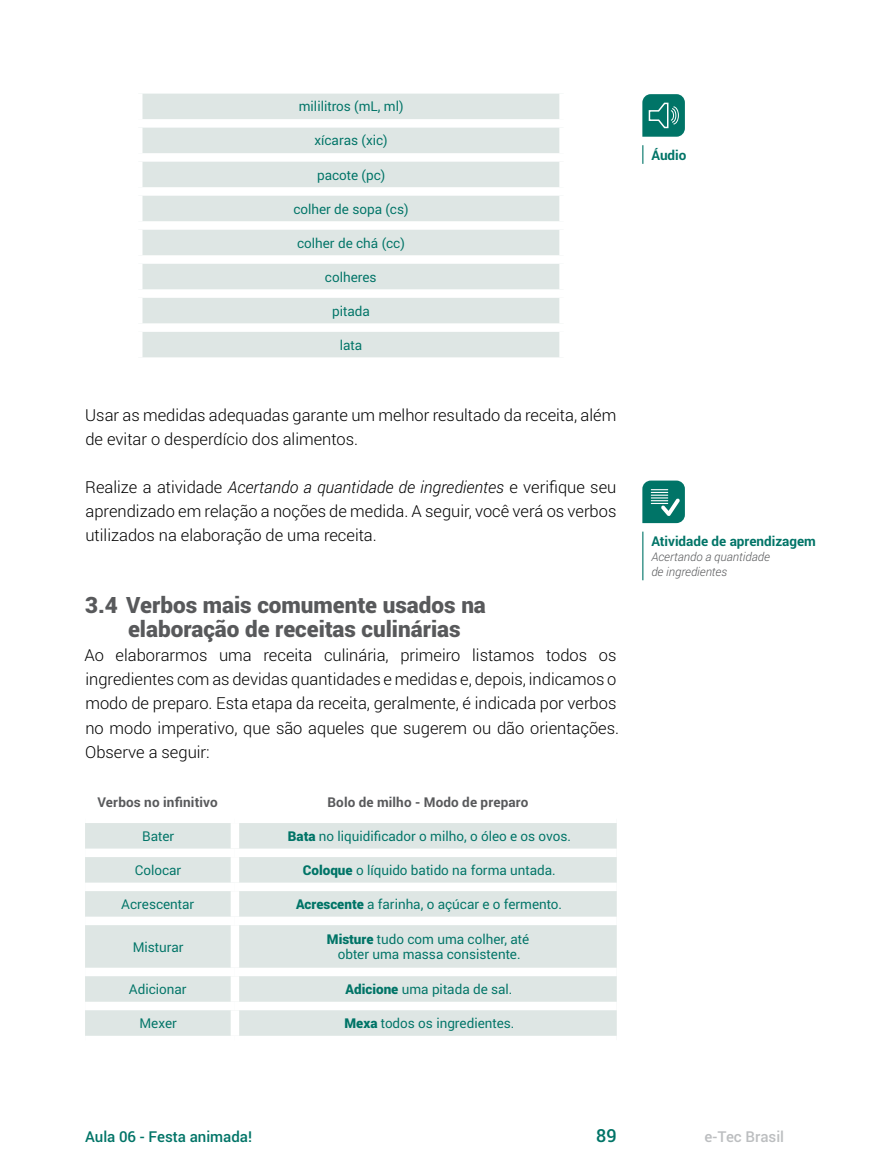
<style>
.page{position:relative;width:872px;height:1170px;background:#fff}
.page>*{position:absolute;margin:0;border:0;box-sizing:border-box;transform-origin:0 0}
.t1{font:900 22.5px/24px "Roboto";color:#58595b}
.t2{font:500 18px "Roboto";color:#007467}
.t3{font:300 16.5px/24px "Roboto";color:#000}
.t4{font:500 15px "Roboto";color:#007467}
.t5{font:500 15px "Roboto";color:#bcbec0}
.t6{font:13.5px/15px "Roboto";color:#007467;text-align:center}
.t7{font:700 13.5px "Roboto";letter-spacing:.01em;color:#58595b}
.t8{font:700 13.5px "Roboto";color:#007467}
.t9{font:italic 300 12px/15px "Roboto";color:#58595b}
.s1{font-style:italic}
.s2{font-weight:900}
</style>
<div class="page">
<div style="left:142px;top:94px;width:417px;height:263px;background:#dee6e4"></div>
<div style="left:134px;top:119px;width:434px;height:9px;background:#fff"></div>
<div style="left:134px;top:153px;width:434px;height:9px;background:#fff"></div>
<div style="left:134px;top:187px;width:434px;height:9px;background:#fff"></div>
<div style="left:134px;top:221px;width:434px;height:9px;background:#fff"></div>
<div style="left:134px;top:255px;width:434px;height:9px;background:#fff"></div>
<div style="left:134px;top:289px;width:434px;height:9px;background:#fff"></div>
<div style="left:134px;top:323px;width:434px;height:9px;background:#fff"></div>
<div style="left:85px;top:823px;width:532px;height:212px;background:#dee6e4"></div>
<div style="left:231px;top:823px;width:8px;height:25px;background:#fff"></div>
<div style="left:235px;top:848px;width:382px;height:9px;background:#fff"></div>
<div style="left:235px;top:882px;width:382px;height:9px;background:#fff"></div>
<div style="left:235px;top:916px;width:382px;height:9px;background:#fff"></div>
<div style="left:235px;top:967px;width:382px;height:9px;background:#fff"></div>
<div style="left:235px;top:1001px;width:382px;height:9px;background:#fff"></div>
<div style="left:85px;top:848px;width:150px;height:9px;background:#fff"></div>
<div style="left:231px;top:857px;width:8px;height:25px;background:#fff"></div>
<div style="left:231px;top:891px;width:8px;height:25px;background:#fff"></div>
<div style="left:231px;top:925px;width:8px;height:42px;background:#fff"></div>
<div style="left:231px;top:976px;width:8px;height:25px;background:#fff"></div>
<div style="left:231px;top:1010px;width:8px;height:25px;background:#fff"></div>
<div style="left:85px;top:882px;width:150px;height:9px;background:#fff"></div>
<div style="left:85px;top:916px;width:150px;height:9px;background:#fff"></div>
<div style="left:85px;top:967px;width:150px;height:9px;background:#fff"></div>
<div style="left:85px;top:1001px;width:150px;height:9px;background:#fff"></div>
<svg style="left:642px;top:145px;width:1px;height:19px"></svg>
<svg style="left:642px;top:94px;width:43px;height:43px;background:#22867b"></svg>
<hr style="left:642px;top:531px;width:1px;height:49px;background:#007467">
<svg style="left:642px;top:480px;width:43px;height:43px;background:#2b8b80"></svg>
<p class="t6" style="left:299px;top:99px;width:106px">mililitros (mL, ml)</p>
<p class="t6" style="left:314px;top:133px;width:75px">xícaras (xic)</p>
<p class="t6" style="left:317px;top:167px;width:70px">pacote (pc)</p>
<p class="t6" style="left:293px;top:201px;width:117px">colher de sopa (cs)</p>
<p class="t6" style="left:297px;top:235px;width:109px">colher de chá (cc)</p>
<p class="t6" style="left:325px;top:269px;width:53px">colheres</p>
<p class="t6" style="left:332px;top:303px;width:39px">pitada</p>
<p class="t6" style="left:340px;top:337px;width:24px">lata</p>
<p class="t3" style="left:85px;top:403px;width:532px">Usar as medidas adequadas garante um melhor resultado da receita, além de evitar o desperdício dos alimentos.</p>
<p class="t3" style="left:85px;top:475px;width:533px;text-align:justify">Realize a atividade <span class="s1">Acertando a quantidade de ingredientes</span> e verifique seu aprendizado em relação a noções de medida. A seguir, você verá os verbos utilizados na elaboração de uma receita.</p>
<h1 class="t1" style="left:128px;top:592px;width:359px;text-indent:-43px">3.4 Verbos mais comumente usados na elaboração de receitas culinárias</h1>
<p class="t3" style="left:84px;top:643px;width:536px">Ao elaborarmos uma receita culinária, primeiro listamos todos os ingredientes com as devidas quantidades e medidas e, depois, indicamos o modo de preparo. Esta etapa da receita, geralmente, é indicada por verbos no modo imperativo, que são aqueles que sugerem ou dão orientações.<br>Observe a seguir:</p>
<p class="t7" style="left:98px;top:792px;width:121px">Verbos no infinitivo</p>
<p class="t7" style="left:327px;top:792px;width:203px">Bolo de milho - Modo de preparo</p>
<p class="t6" style="left:142px;top:828px;width:34px">Bater</p>
<p class="t6" style="left:288px;top:828px;width:285px"><span class="s2">Bata</span> no liquidificador o milho, o óleo e os ovos.</p>
<p class="t6" style="left:135px;top:862px;width:48px">Colocar</p>
<p class="t6" style="left:303px;top:862px;width:254px"><span class="s2">Coloque</span> o líquido batido na forma untada.</p>
<p class="t6" style="left:121px;top:896px;width:75px">Acrescentar</p>
<p class="t6" style="left:296px;top:896px;width:268px"><span class="s2">Acrescente</span> a farinha, o açúcar e o fermento.</p>
<p class="t6" style="left:133px;top:938px;width:52px">Misturar</p>
<p class="t6" style="left:327px;top:931px;width:204px"><span class="s2">Misture</span> tudo com uma colher, até obter uma massa consistente.</p>
<p class="t6" style="left:129px;top:981px;width:59px">Adicionar</p>
<p class="t6" style="left:346px;top:981px;width:168px"><span class="s2">Adicione</span> uma pitada de sal.</p>
<p class="t6" style="left:139px;top:1015px;width:39px">Mexer</p>
<p class="t6" style="left:344px;top:1015px;width:171px"><span class="s2">Mexa</span> todos os ingredientes.</p>
<p class="t8" style="left:651px;top:145px;width:37px">Áudio</p>
<p class="t8" style="left:651px;top:532px;width:166px">Atividade de aprendizagem</p>
<p class="t9" style="left:651px;top:549px;width:120px">Acertando a quantidade de ingredientes</p>
<p class="t4" style="left:85px;top:1125px;width:168px">Aula 06 - Festa animada!</p>
<p class="t2" style="left:596px;top:1122px;width:22px">89</p>
<p class="t5" style="left:704px;top:1125px;width:81px">e-Tec Brasil</p>
</div>
